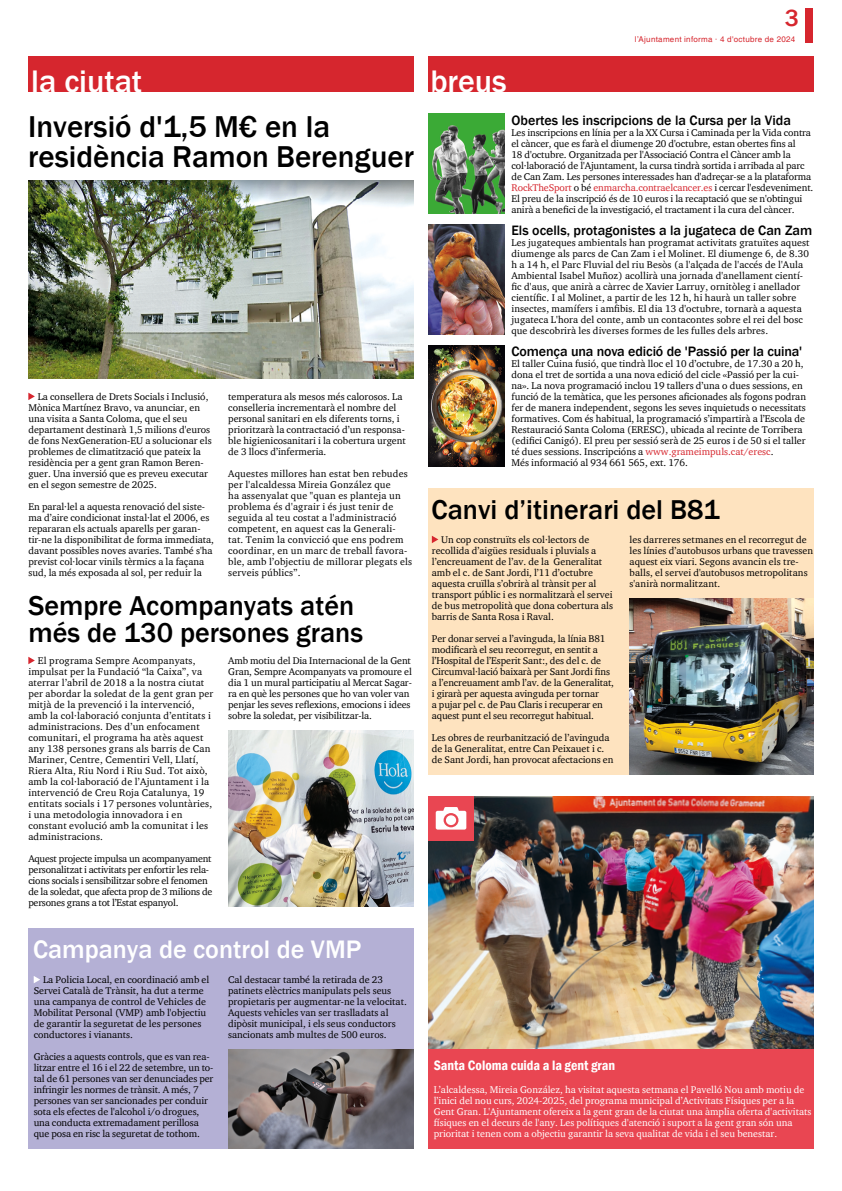
<style>
.page{position:relative;width:842px;height:1191px;background:#fff}
.page>*{position:absolute;margin:0;border:0;box-sizing:border-box;transform-origin:0 0}
.t1{font:500 32px "Franklin Gothic";color:#fff}
.t2{font:500 31px/30px "Franklin Gothic";color:#000}
.t3{font:500 28px/27px "Franklin Gothic";color:#000}
.t4{font:500 26px "Franklin Gothic";color:#fff}
.t5{font:500 24px "Franklin Gothic";color:#d6262e}
.t6{font:500 14px "Franklin Gothic";color:#000}
.t7{font:600 condensed 14px "Franklin Gothic";color:#fff}
.t8{font:10px/11px "Charter ITC";color:#000}
.t9{font:10px/11px "Charter ITC";letter-spacing:.02em;color:#000}
.t10{font:10px/11px "Charter ITC";color:#fff}
.t11{font:10px/11px "Charter ITC";letter-spacing:-.02em;color:#000}
.t12{font:8px "Helvetica";letter-spacing:.035em;color:#d6262e}
.s1{color:#d6262e}
</style>
<div class="page">
<div style="left:28px;top:57px;width:386px;height:35px;background:#d6262e"></div>
<div style="left:428px;top:57px;width:386px;height:35px;background:#d6262e"></div>
<div style="left:428px;top:488px;width:385px;height:286px;background:#fee3bf"></div>
<div style="left:28px;top:928px;width:386px;height:220px;background:#b4b0d5"></div>
<img style="left:28px;top:181px;width:386px;height:197px">
<svg style="left:28px;top:656px;width:7px;height:8px"></svg>
<img style="left:428px;top:796px;width:386px;height:253px">
<div style="left:428px;top:1049px;width:386px;height:99px;background:#e94652"></div>
<div style="left:428px;top:796px;width:46px;height:44px;background:#e94652"></div>
<svg style="left:436px;top:807px;width:30px;height:22px"></svg>
<div style="left:446px;top:815px;width:10px;height:10px;background:#fff;border-radius:50%"></div>
<img style="left:428px;top:114px;width:77px;height:99px">
<img style="left:428px;top:224px;width:77px;height:110px">
<img style="left:428px;top:345px;width:77px;height:121px">
<svg style="left:28px;top:392px;width:7px;height:8px"></svg>
<img style="left:228px;top:730px;width:186px;height:176px">
<svg style="left:432px;top:536px;width:6px;height:7px"></svg>
<img style="left:630px;top:598px;width:184px;height:176px">
<svg style="left:34px;top:976px;width:6px;height:7px"></svg>
<img style="left:228px;top:1049px;width:186px;height:99px">
<div style="left:806px;top:9px;width:7px;height:34px;background:#d6262e"></div>
<h3 class="t5" style="left:785px;top:3px;width:16px">3</h3>
<h1 class="t1" style="left:31px;top:62px;width:113px">la ciutat</h1>
<h1 class="t1" style="left:430px;top:62px;width:78px">breus</h1>
<p class="t12" style="left:635px;top:34px;width:162px">l’Ajuntament informa · 4 d'octubre de 2024</p>
<h2 class="t2" style="left:28px;top:112px;width:387px">Inversió d'1,5 M€ en la residència Ramon Berenguer</h2>
<p class="t8" style="left:28px;top:391px;width:185px;text-indent:9px">La consellera de Drets Socials i Inclusió, Mònica Martínez Bravo, va anunciar, en una visita a Santa Coloma, que el seu departament destinarà 1,5 milions d'euros de fons NexGeneration-EU a solucionar els problemes de climatització que pateix la residència per a gent gran Ramon Beren&shy;guer. Una inversió que es preveu executar en el segon semestre de 2025.</p>
<p class="t8" style="left:28px;top:501px;width:187px">En paral·lel a aquesta renovació del siste&shy;ma d’aire condicionat instal·lat el 2006, es repararan els actuals aparells per garan&shy;tir-ne la disponibilitat de forma immediata, davant possibles noves avaries. També s'ha previst col·locar vinils tèrmics a la façana sud, la més exposada al sol, per reduir la</p>
<p class="t8" style="left:228px;top:391px;width:179px">temperatura als mesos més calorosos. La conselleria incrementarà el nombre del personal sanitari en els diferents torns, i prioritzarà la contractació d’un responsa&shy;ble higienicosanitari i la cobertura urgent de 3 llocs d’infermeria.</p>
<p class="t9" style="left:228px;top:468px;width:186px">Aquestes millores han estat ben rebudes per l'alcaldessa Mireia González que<br>ha assenyalat que "quan es planteja un problema és d'agrair i és just tenir de seguida al teu costat a l'administració competent, en aquest cas la Generali&shy;tat. Tenim la convicció que ens podrem coordinar, en un marc de treball favora&shy;ble, amb l’objectiu de millorar plegats els serveis públics”.</p>
<h3 class="t3" style="left:28px;top:592px;width:336px">Sempre Acompanyats atén més de 130 persones grans</h3>
<p class="t9" style="left:28px;top:655px;width:187px;text-indent:10px">El programa Sempre Acompanyats, impulsat per la Fundació “la Caixa”, va aterrar l’abril de 2018 a la nostra ciutat per abordar la soledat de la gent gran per mitjà de la prevenció i la intervenció, amb la col·laboració conjunta d’entitats i administracions. Des d’un enfocament comunitari, el programa ha atès aquest any 138 persones grans als barris de Can Mariner, Centre, Cementiri Vell, Llatí, Riera Alta, Riu Nord i Riu Sud. Tot això, amb la col·laboració de l’Ajuntament i la intervenció de Creu Roja Catalunya, 19 entitats socials i 17 persones voluntàries, i una metodologia innovadora i en constant evolució amb la comunitat i les administracions.</p>
<p class="t11" style="left:28px;top:853px;width:186px">Aquest projecte impulsa un acompanyament personalitzat i activitats per enfortir les rela&shy;cions socials i sensibilitzar sobre el fenomen de la soledat, que afecta prop de 3 milions de persones grans a tot l’Estat espanyol.</p>
<p class="t8" style="left:228px;top:655px;width:185px">Amb motiu del Dia Internacional de la Gent Gran, Sempre Acompanyats va promoure el dia 1 un mural participatiu al Mercat Sagar&shy;ra en què les persones que ho van voler van penjar les seves reflexions, emocions i idees sobre la soledat, per visibilitzar-la.</p>
<h3 class="t4" style="left:33px;top:933px;width:330px">Campanya de control de VMP</h3>
<p class="t8" style="left:34px;top:974px;width:177px;text-indent:9px">La Policia Local, en coordinació amb el Servei Català de Trànsit, ha dut a terme una campanya de control de Vehicles de Mobilitat Personal (VMP) amb l'objectiu de garantir la seguretat de les persones conductores i vianants.</p>
<p class="t8" style="left:34px;top:1051px;width:181px">Gràcies a aquests controls, que es van rea&shy;litzar entre el 16 i el 22 de setembre, un to&shy;tal de 61 persones van ser denunciades per infringir les normes de trànsit. A més, 7 persones van ser sancionades per conduir sota els efectes de l'alcohol i/o drogues, una conducta extremadament perillosa que posa en risc la seguretat de tothom.</p>
<p class="t8" style="left:228px;top:974px;width:180px">Cal destacar també la retirada de 23 patinets elèctrics manipulats pels seus propietaris per augmentar-ne la velocitat.<br>Aquests vehicles van ser traslladats al dipòsit municipal, i els seus conductors sancionats amb multes de 500 euros.</p>
<h3 class="t6" style="left:511px;top:112px;width:281px">Obertes les inscripcions de la Cursa per la Vida</h3>
<p class="t8" style="left:511px;top:127px;width:303px">Les inscripcions en línia per a la XX Cursa i Caminada per la Vida contra el càncer, que es farà el diumenge 20 d'octubre, estan obertes fins al<br>18 d'octubre. Organitzada per l'Associació Contra el Càncer amb la col·laboració de l'Ajuntament, la cursa tindrà sortida i arribada al parc de Can Zam. Les persones interessades han d'adreçar-se a la plataforma <span class="s1">RockTheSport</span> o bé <span class="s1">enmarcha.contraelcancer.es</span> i cercar l'esdeveniment.<br>El preu de la inscripció és de 10 euros i la recaptació que se n'obtingui anirà a benefici de la investigació, el tractament i la cura del càncer.</p>
<h3 class="t6" style="left:511px;top:222px;width:302px">Els ocells, protagonistes a la jugateca de Can Zam</h3>
<p class="t8" style="left:511px;top:237px;width:300px">Les jugateques ambientals han programat activitats gratuïtes aquest diumenge als parcs de Can Zam i el Molinet. El diumenge 6, de 8.30 h a 14 h, el Parc Fluvial del riu Besòs (a l'alçada de l'accés de l'Aula Ambiental Isabel Muñoz) acollirà una jornada d'anellament cientí&shy;fic d'aus, que anirà a càrrec de Xavier Larruy, ornitòleg i anellador científic. I al Molinet, a partir de les 12 h, hi haurà un taller sobre insectes, mamífers i amfibis. El dia 13 d'octubre, tornarà a aquesta jugateca L'hora del conte, amb un contacontes sobre el rei del bosc que descobrirà les diverses formes de les fulles dels arbres.</p>
<h3 class="t6" style="left:511px;top:343px;width:292px">Comença una nova edició de 'Passió per la cuina'</h3>
<p class="t8" style="left:511px;top:358px;width:296px">El taller Cuina fusió, que tindrà lloc el 10 d’octubre, de 17.30 a 20 h, dona el tret de sortida a una nova edició del cicle «Passió per la cui&shy;na». La nova programació inclou 19 tallers d’una o dues sessions, en funció de la temàtica, que les persones aficionades als fogons podran fer de manera independent, segons les seves inquietuds o necessitats formatives. Com és habitual, la programació s’impartirà a l’Escola de Restauració Santa Coloma (ERESC), ubicada al recinte de Torribera (edifici Canigó). El preu per sessió serà de 25 euros i de 50 si el taller té dues sessions. Inscripcións a <span class="s1">www.grameimpuls.cat/eresc</span>.<br>Més informació al 934 661 565, ext. 176.</p>
<h3 class="t3" style="left:432px;top:496px;width:290px">Canvi d’itinerari del B81</h3>
<p class="t8" style="left:432px;top:534px;width:183px;text-indent:9px">Un cop construïts els col·lectors de recollida d’aigües residuals i pluvials a l’encreuament de l’av. de la Generalitat amb el c. de Sant Jordi, l’11 d’octubre aquesta cruïlla s’obrirà al trànsit per al transport públic i es normalitzarà el servei de bus metropolità que dona cobertura als barris de Santa Rosa i Raval.</p>
<p class="t8" style="left:432px;top:633px;width:184px">Per donar servei a l’avinguda, la línia B81 modificarà el seu recorregut, en sentit a l’Hospital de l’Esperit Sant:, des del c. de Circumval·lació baixarà per Sant Jordi fins a l’encreuament amb l’av. de la Generalitat, i girarà per aquesta avinguda per tornar<br>a pujar pel c. de Pau Claris i recuperar en aquest punt el seu recorregut habitual.</p>
<p class="t8" style="left:432px;top:732px;width:183px">Les obres de reurbanització de l’avinguda de la Generalitat, entre Can Peixauet i c. de Sant Jordi, han provocat afectacions en</p>
<p class="t8" style="left:630px;top:534px;width:185px">les darreres setmanes en el recorregut de les línies d’autobusos urbans que travessen aquest eix viari. Segons avancin els tre&shy;balls, el servei d'autobusos metropolitans s'anirà normalitzant.</p>
<h3 class="t7" style="left:434px;top:1056px;width:183px">Santa Coloma cuida a la gent gran</h3>
<p class="t10" style="left:434px;top:1084px;width:379px">L’alcaldessa, Mireia González, ha visitat aquesta setmana el Pavelló Nou amb motiu de l’inici del nou curs, 2024-2025, del programa municipal d’Activitats Físiques per a la Gent Gran. L'Ajuntament ofereix a la gent gran de la ciutat una àmplia oferta d'activitats físiques en el decurs de l'any. Les polítiques d'atenció i suport a la gent gran són una prioritat i tenen com a objectiu garantir la seva qualitat de vida i el seu benestar.</p>
</div>
